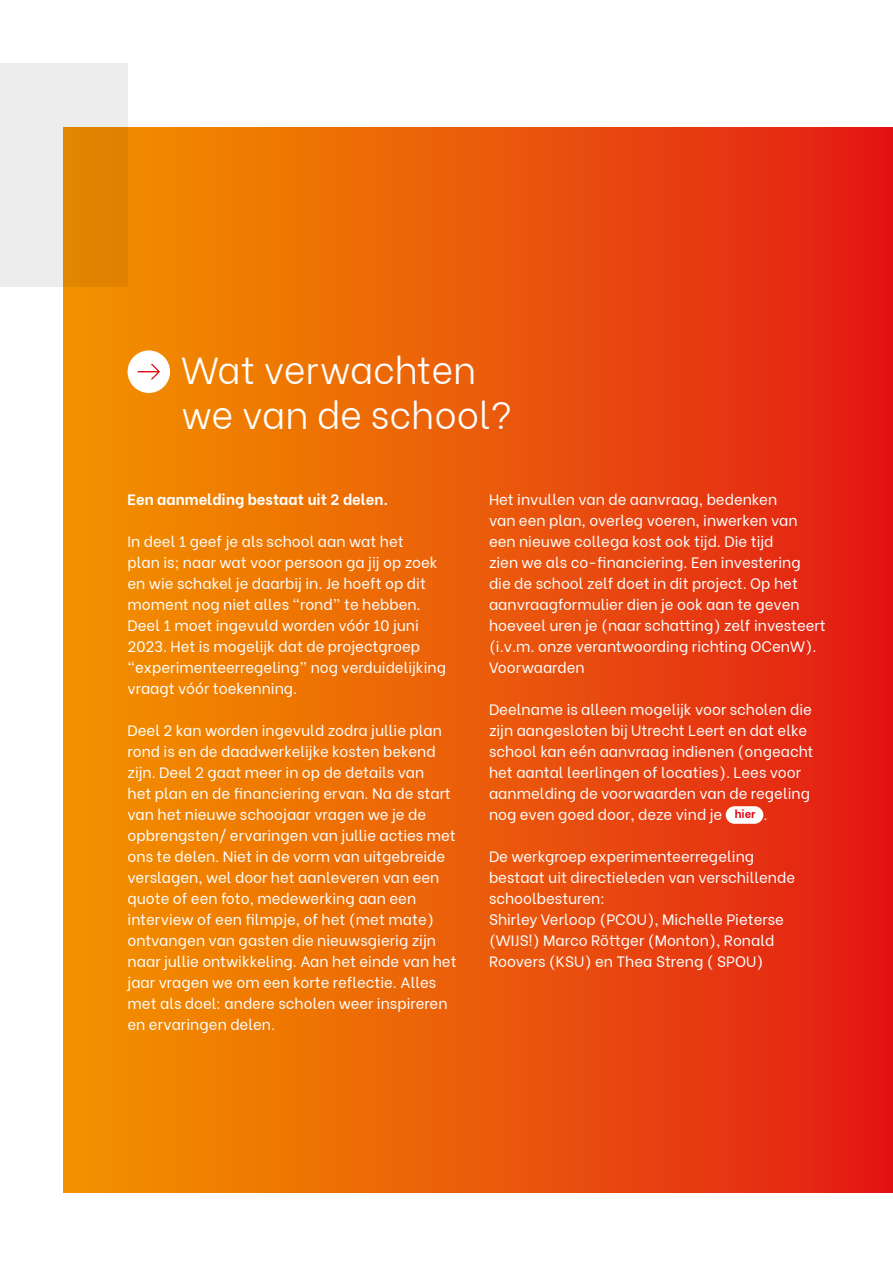
<style>
.page{position:relative;width:893px;height:1263px;background:#fff}
.page>*{position:absolute;margin:0;border:0;box-sizing:border-box;transform-origin:0 0}
.t1{font:300 37.5px/45px "Be Vietnam";color:#fff}
.t2{font:15px/21px "Be Vietnam";color:#fff}
.t3{font:700 15px "Be Vietnam";color:#fff}
.t4{font:700 11.25px "Be Vietnam";color:#e30613}
</style>
<div class="page">
<div style="left:0;top:64px;width:128px;height:223px;background:#ededed"></div>
<div style="left:64px;top:128px;width:829px;height:1065px;background:linear-gradient(to right,#f29600,#e31c16)"></div>
<div style="left:726px;top:806px;width:37px;height:18px;background:#fff;border-radius:9px"></div>
<div style="left:128px;top:350px;width:42px;height:43px;background:#fff;border-radius:50%"></div>
<svg style="left:138px;top:364px;width:22px;height:15px"></svg>
<p class="t1" style="left:182px;top:344px;width:332px">Wat verwachten we van de school?</p>
<p class="t3" style="left:128px;top:487px;width:262px">Een aanmelding bestaat uit 2 delen.</p>
<p class="t2" style="left:128px;top:529px;width:320px">In deel 1 geef je als school aan wat het<br>plan is; naar wat voor persoon ga jij op zoek en wie schakel je daarbij in. Je hoeft op dit moment nog niet alles “rond” te hebben.<br>Deel 1 moet ingevuld worden vóór 10 juni 2023. Het is mogelijk dat de projectgroep “experimenteerregeling” nog verduidelijking vraagt vóór toekenning.</p>
<p class="t2" style="left:128px;top:718px;width:331px">Deel 2 kan worden ingevuld zodra jullie plan rond is en de daadwerkelijke kosten bekend zijn. Deel 2 gaat meer in op de details van<br>het plan en de financiering ervan. Na de start van het nieuwe schoojaar vragen we je de opbrengsten/ ervaringen van jullie acties met ons te delen. Niet in de vorm van uitgebreide verslagen, wel door het aanleveren van een quote of een foto, medewerking aan een interview of een filmpje, of het (met mate) ontvangen van gasten die nieuwsgierig zijn naar jullie ontwikkeling. Aan het einde van het jaar vragen we om een korte reflectie. Alles met als doel: andere scholen weer inspireren en ervaringen delen.</p>
<p class="t2" style="left:489px;top:487px;width:338px">Het invullen van de aanvraag, bedenken<br>van een plan, overleg voeren, inwerken van een nieuwe collega kost ook tijd. Die tijd<br>zien we als co-financiering. Een investering die de school zelf doet in dit project. Op het aanvraagformulier dien je ook aan te geven hoeveel uren je (naar schatting) zelf investeert (i.v.m. onze verantwoording richting OCenW).</p>
<p class="t2" style="left:489px;top:655px;width:97px">Voorwaarden</p>
<p class="t2" style="left:489px;top:697px;width:326px">Deelname is alleen mogelijk voor scholen die zijn aangesloten bij Utrecht Leert en dat elke school kan eén aanvraag indienen (ongeacht het aantal leerlingen of locaties). Lees voor aanmelding de voorwaarden van de regeling nog even goed door, deze vind je</p>
<p class="t4" style="left:735px;top:805px;width:22px">hier</p>
<p class="t2" style="left:763px;top:802px;width:6px">.</p>
<p class="t2" style="left:489px;top:844px;width:308px">De werkgroep experimenteerregeling bestaat uit directieleden van verschillende schoolbesturen:</p>
<p class="t2" style="left:489px;top:907px;width:296px">Shirley Verloop (PCOU), Michelle Pieterse (WIJS!) Marco Röttger (Monton), Ronald<br>Roovers (KSU) en Thea Streng ( SPOU)</p>
</div>
